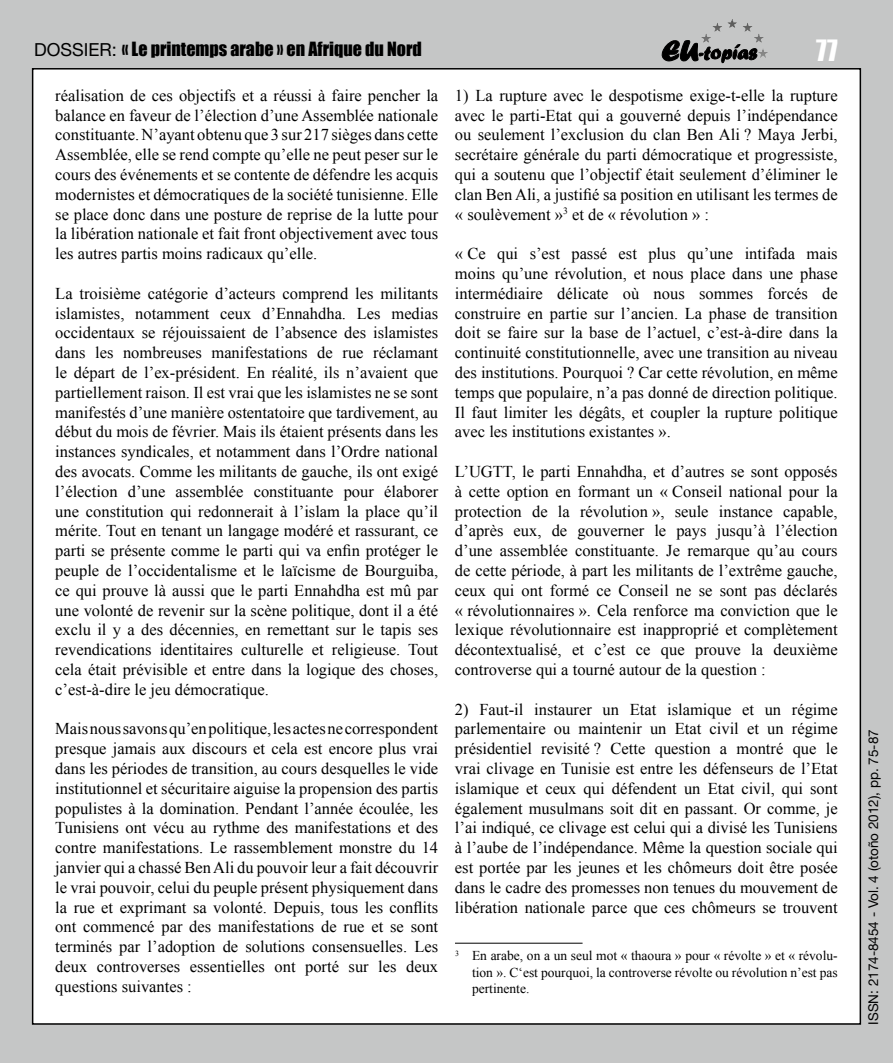
<style>
.page{position:relative;width:893px;height:1063px;background:#c5c6c6}
.page>*{position:absolute;margin:0;border:0;box-sizing:border-box;transform-origin:0 0}
.t1{font:27px "Impact";color:#fff}
.t2{font:18px "Impact";color:#000}
.t3{font:16.5px/19.8px "Times New Roman";color:#000;text-align:justify}
.t4{font:13.5px/16.2px "Times New Roman";color:#000;text-align:justify}
.t5{font:13.5px "Helvetica Neue";color:#000}
.s1{font-family:"Helvetica Neue"}
</style>
<div class="page">
<div style="left:33px;top:69px;width:827px;height:955px;background:#fff"></div>
<svg style="left:662px;top:40px;width:94px;height:23px"></svg>
<hr style="left:701px;top:19px;width:67px;height:1px;background:#575757">
<hr style="left:701px;top:20px;width:67px;height:1px;background:#585858">
<hr style="left:701px;top:21px;width:67px;height:1px;background:#595959">
<hr style="left:701px;top:22px;width:67px;height:1px;background:#5b5b5a">
<hr style="left:701px;top:23px;width:67px;height:1px;background:#5c5c5b">
<hr style="left:701px;top:24px;width:67px;height:1px;background:#5e5e5d">
<hr style="left:701px;top:25px;width:67px;height:1px;background:#5f5f5e">
<hr style="left:701px;top:26px;width:67px;height:1px;background:#616160">
<hr style="left:701px;top:27px;width:67px;height:1px;background:#626261">
<hr style="left:701px;top:28px;width:67px;height:1px;background:#646463">
<hr style="left:701px;top:29px;width:67px;height:1px;background:#656564">
<hr style="left:701px;top:30px;width:67px;height:1px;background:#666665">
<hr style="left:701px;top:31px;width:67px;height:1px;background:#686867">
<hr style="left:701px;top:32px;width:67px;height:1px;background:#696968">
<hr style="left:701px;top:33px;width:67px;height:1px;background:#6b6b6a">
<hr style="left:701px;top:34px;width:67px;height:1px;background:#6c6c6b">
<hr style="left:701px;top:35px;width:67px;height:1px;background:#6d6d6d">
<hr style="left:701px;top:36px;width:67px;height:1px;background:#6e6e6e">
<hr style="left:701px;top:37px;width:67px;height:1px;background:#707070">
<hr style="left:701px;top:38px;width:67px;height:1px;background:#717171">
<hr style="left:701px;top:39px;width:67px;height:1px;background:#737373">
<hr style="left:701px;top:40px;width:67px;height:1px;background:#747474">
<hr style="left:701px;top:41px;width:67px;height:1px;background:#757574">
<hr style="left:701px;top:42px;width:67px;height:1px;background:#777776">
<hr style="left:701px;top:43px;width:67px;height:1px;background:#787877">
<hr style="left:701px;top:44px;width:67px;height:1px;background:#7a7a79">
<hr style="left:701px;top:45px;width:67px;height:1px;background:#7b7b7a">
<hr style="left:701px;top:46px;width:67px;height:1px;background:#7c7d7c">
<hr style="left:701px;top:47px;width:67px;height:1px;background:#7d7e7d">
<hr style="left:701px;top:48px;width:67px;height:1px;background:#7f7f7f">
<hr style="left:701px;top:49px;width:67px;height:1px;background:#808080">
<hr style="left:701px;top:50px;width:67px;height:1px;background:#818181">
<hr style="left:701px;top:51px;width:67px;height:1px;background:#838383">
<hr style="left:701px;top:52px;width:67px;height:1px;background:#848484">
<hr style="left:701px;top:53px;width:67px;height:1px;background:#868685">
<hr style="left:701px;top:54px;width:67px;height:1px;background:#878786">
<hr style="left:701px;top:55px;width:67px;height:1px;background:#888988">
<hr style="left:701px;top:56px;width:67px;height:1px;background:#898989">
<hr style="left:701px;top:57px;width:67px;height:1px;background:#8b8b8b">
<hr style="left:455px;top:943px;width:128px;height:1px;background:#000">
<p class="t2" style="left:34px;top:35px;width:389px"><span class="s1">DOSSIER:</span> « Le printemps arabe » en Afrique du Nord</p>
<h1 class="t1" style="left:816px;top:29px;width:23px">77</h1>
<p class="t3" style="left:55px;top:85px;width:384px">réalisation de ces objectifs et a réussi à faire pencher la balance en faveur de l’élection d’une Assemblée nationale constituante. N’ayant obtenu que 3 sur 217 sièges dans cette Assemblée, elle se rend compte qu’elle ne peut peser sur le cours des événements et se contente de défendre les acquis modernistes et démocratiques de la société tunisienne. Elle se place donc dans une posture de reprise de la lutte pour la libération nationale et fait front objectivement avec tous les autres partis moins radicaux qu’elle.</p>
<p class="t3" style="left:55px;top:283px;width:384px">La troisième catégorie d’acteurs comprend les militants islamistes, notamment ceux d’Ennahdha. Les medias occidentaux se réjouissaient de l’absence des islamistes dans les nombreuses manifestations de rue réclamant le départ de l’ex-président. En réalité, ils n’avaient que partiellement raison. Il est vrai que les islamistes ne se sont manifestés d’une manière ostentatoire que tardivement, au début du mois de février. Mais ils étaient présents dans les instances syndicales, et notamment dans l’Ordre national des avocats. Comme les militants de gauche, ils ont exigé l’élection d’une assemblée constituante pour élaborer une constitution qui redonnerait à l’islam la place qu’il mérite. Tout en tenant un langage modéré et rassurant, ce parti se présente comme le parti qui va enfin protéger le peuple de l’occidentalisme et le laïcisme de Bourguiba, ce qui prouve là aussi que le parti Ennahdha est mû par une volonté de revenir sur la scène politique, dont il a été exclu il y a des décennies, en remettant sur le tapis ses revendications identitaires culturelle et religieuse. Tout cela était prévisible et entre dans la logique des choses, c’est-à-dire le jeu démocratique.</p>
<p class="t3" style="left:55px;top:719px;width:384px">Mais nous savons qu’en politique, les actes ne correspondent presque jamais aux discours et cela est encore plus vrai dans les périodes de transition, au cours desquelles le vide institutionnel et sécuritaire aiguise la propension des partis populistes à la domination. Pendant l’année écoulée, les Tunisiens ont vécu au rythme des manifestations et des contre manifestations. Le rassemblement monstre du 14 janvier qui a chassé Ben Ali du pouvoir leur a fait découvrir le vrai pouvoir, celui du peuple présent physiquement dans la rue et exprimant sa volonté. Depuis, tous les conflits ont commencé par des manifestations de rue et se sont terminés par l’adoption de solutions consensuelles. Les deux controverses essentielles ont porté sur les deux questions suivantes :</p>
<p class="t3" style="left:455px;top:85px;width:384px">1) La rupture avec le despotisme exige-t-elle la rupture avec le parti-Etat qui a gouverné depuis l’indépendance ou seulement l’exclusion du clan Ben Ali ? Maya Jerbi, secrétaire générale du parti démocratique et progressiste, qui a soutenu que l’objectif était seulement d’éliminer le clan Ben Ali, a justifié sa position en utilisant les termes de « soulèvement »<sup>3</sup> et de « révolution » :</p>
<p class="t3" style="left:455px;top:243px;width:384px">« Ce qui s’est passé est plus qu’une intifada mais moins qu’une révolution, et nous place dans une phase intermédiaire délicate où nous sommes forcés de construire en partie sur l’ancien. La phase de transition doit se faire sur la base de l’actuel, c’est-à-dire dans la continuité constitutionnelle, avec une transition au niveau des institutions. Pourquoi ? Car cette révolution, en même temps que populaire, n’a pas donné de direction politique.<br>Il faut limiter les dégâts, et coupler la rupture politique avec les institutions existantes ».</p>
<p class="t3" style="left:455px;top:461px;width:384px">L’UGTT, le parti Ennahdha, et d’autres se sont opposés à cette option en formant un « Conseil national pour la protection de la révolution », seule instance capable, d’après eux, de gouverner le pays jusqu’à l’élection d’une assemblée constituante. Je remarque qu’au cours de cette période, à part les militants de l’extrême gauche, ceux qui ont formé ce Conseil ne se sont pas déclarés « révolutionnaires ». Cela renforce ma conviction que le lexique révolutionnaire est inapproprié et complètement décontextualisé, et c’est ce que prouve la deuxième controverse qui a tourné autour de la question :</p>
<p class="t3" style="left:455px;top:699px;width:384px">2) Faut-il instaurer un Etat islamique et un régime parlementaire ou maintenir un Etat civil et un régime présidentiel revisité ? Cette question a montré que le vrai clivage en Tunisie est entre les défenseurs de l’Etat islamique et ceux qui défendent un Etat civil, qui sont également musulmans soit dit en passant. Or comme, je l’ai indiqué, ce clivage est celui qui a divisé les Tunisiens à l’aube de l’indépendance. Même la question sociale qui est portée par les jeunes et les chômeurs doit être posée dans le cadre des promesses non tenues du mouvement de libération nationale parce que ces chômeurs se trouvent</p>
<p class="t4" style="left:472px;top:948px;width:367px;text-indent:-17px"><sup>3</sup> En arabe, on a un seul mot « thaoura » pour « révolte » et « révolu&shy;tion ». C‘est pourquoi, la controverse révolte ou révolution n’est pas pertinente.</p>
<p class="t5" style="left:865px;top:1025px;width:297px;rotate:-90deg">ISSN: 2174-8454 - Vol. 4 (otoño 2012), pp. 75-87</p>
</div>
